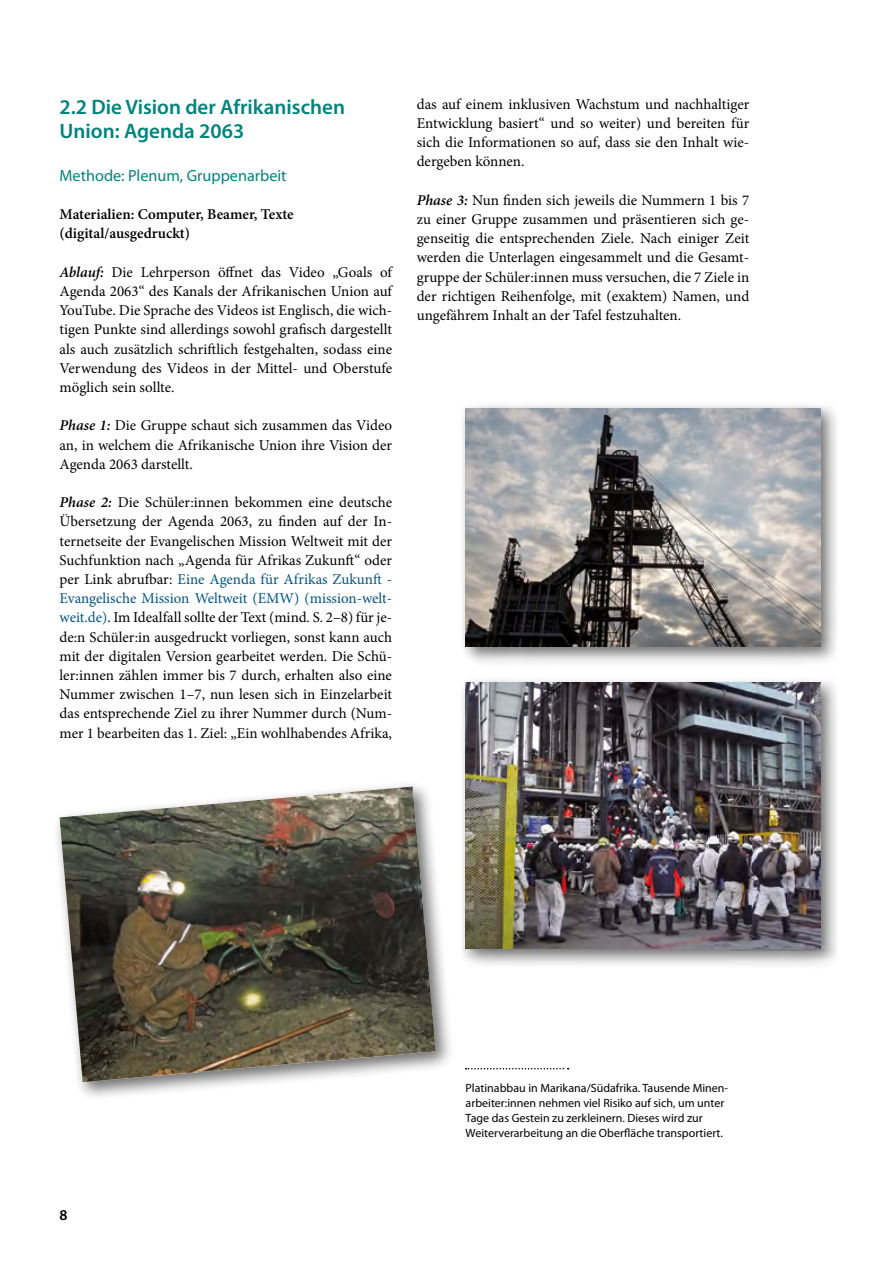
<style>
.page{position:relative;width:893px;height:1263px;background:#fff}
.page>*{position:absolute;margin:0;border:0;box-sizing:border-box;transform-origin:0 0}
.t1{font:600 21px/24px "Myriad Pro";color:#00847d}
.t2{font:16.2px "Myriad Pro";color:#00847d}
.t3{font:15px/19.2px "Minion Pro";color:#000;text-align:justify}
.t4{font:600 15px/19.2px "Minion Pro";color:#000}
.t5{font:600 15px "Myriad Pro";color:#000}
.t6{font:12px/15px "Myriad Pro";color:#000}
.s1{font-weight:600;font-style:italic}
.s2{color:#005488}
</style>
<div class="page">
<div style="left:458px;top:400px;width:382px;height:267px;background:#000;opacity:.58"></div>
<img style="left:466px;top:408px;width:354px;height:238px">
<div style="left:53px;top:779px;width:401px;height:322px;background:#000;opacity:.58"></div>
<img style="left:60px;top:786px;width:376px;height:296px">
<div style="left:458px;top:675px;width:382px;height:293px;background:#000;opacity:.58"></div>
<img style="left:466px;top:683px;width:354px;height:266px">
<svg style="left:466px;top:1068px;width:103px;height:1px"></svg>
<h1 class="t1" style="left:60px;top:94px;width:287px">2.2 Die Vision der Afrikanischen<br>Union: Agenda 2063</h1>
<p class="t2" style="left:60px;top:165px;width:229px">Methode: Plenum, Gruppenarbeit</p>
<p class="t4" style="left:60px;top:205px;width:236px">Materialien: Computer, Beamer, Texte (digital/ausgedruckt)</p>
<p class="t3" style="left:60px;top:262px;width:334px"><span class="s1">Ablauf:</span> Die Lehrperson öffnet das Video „Goals of Agenda 2063“ des Kanals der Afrikanischen Union auf YouTube. Die Sprache des Videos ist Englisch, die wich&shy;tigen Punkte sind allerdings sowohl grafisch dargestellt als auch zusätzlich schriftlich festgehalten, sodass eine Verwendung des Videos in der Mittel- und Oberstufe möglich sein sollte.</p>
<p class="t3" style="left:60px;top:416px;width:334px"><span class="s1">Phase 1:</span> Die Gruppe schaut sich zusammen das Video an, in welchem die Afrikanische Union ihre Vision der Agenda 2063 darstellt.</p>
<p class="t3" style="left:60px;top:493px;width:334px"><span class="s1">Phase 2:</span> Die Schüler:innen bekommen eine deutsche Übersetzung der Agenda 2063, zu finden auf der In&shy;ternetseite der Evangelischen Mission Weltweit mit der Suchfunktion nach „Agenda für Afrikas Zukunft“ oder per Link abrufbar: <span class="s2">Eine Agenda für Afrikas Zukunft - Evangelische Mission Weltweit (EMW) (mission-welt&shy;weit.de)</span>. Im Idealfall sollte der Text (mind. S. 2–8) für je&shy;de:n Schüler:in ausgedruckt vorliegen, sonst kann auch mit der digitalen Version gearbeitet werden. Die Schü&shy;ler:innen zählen immer bis 7 durch, erhalten also eine Nummer zwischen 1–7, nun lesen sich in Einzelarbeit das entsprechende Ziel zu ihrer Nummer durch (Num&shy;mer 1 bearbeiten das 1. Ziel: „Ein wohlhabendes Afrika,</p>
<p class="t3" style="left:417px;top:94px;width:334px">das auf einem inklusiven Wachstum und nachhaltiger Entwicklung basiert“ und so weiter) und bereiten für sich die Informationen so auf, dass sie den Inhalt wie&shy;dergeben können.</p>
<p class="t3" style="left:417px;top:190px;width:334px"><span class="s1">Phase 3:</span> Nun finden sich jeweils die Nummern 1 bis 7 zu einer Gruppe zusammen und präsentieren sich ge&shy;genseitig die entsprechenden Ziele. Nach einiger Zeit werden die Unterlagen eingesammelt und die Gesamt&shy;gruppe der Schüler:innen muss versuchen, die 7 Ziele in der richtigen Reihenfolge, mit (exaktem) Namen, und ungefährem Inhalt an der Tafel festzuhalten.</p>
<p class="t5" style="left:60px;top:1205px;width:10px">8</p>
<p class="t6" style="left:466px;top:1080px;width:264px">Platinabbau in Marikana/Südafrika. Tausende Minen&shy;arbeiter:innen nehmen viel Risiko auf sich, um unter Tage das Gestein zu zerkleinern. Dieses wird zur Weiterverarbeitung an die Oberfläche transportiert.</p>
</div>
